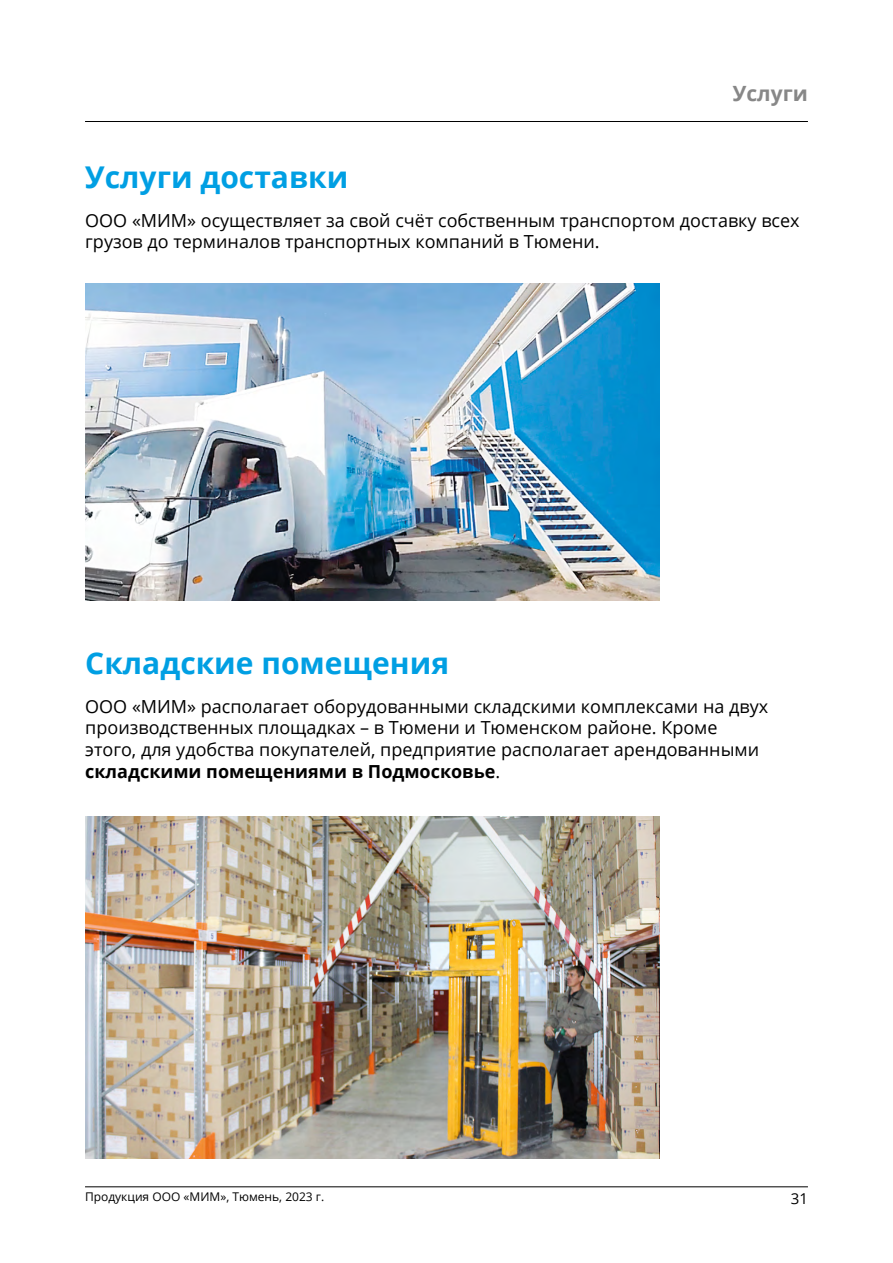
<style>
.page{position:relative;width:893px;height:1263px;background:#fff}
.page>*{position:absolute;margin:0;border:0;box-sizing:border-box;transform-origin:0 0}
.t1{font:700 30px "Open Sans";color:#009fe3}
.t2{font:700 21px "Open Sans";color:#878787}
.t3{font:18px/21.6px "Open Sans";color:#000}
.t4{font:15px "Open Sans";color:#000}
.t5{font:12px "Open Sans";color:#000}
.s1{font-weight:700}
</style>
<div class="page">
<hr style="left:85px;top:1186px;width:723px;height:1px;background:#000">
<hr style="left:85px;top:121px;width:723px;height:1px;background:#000">
<img style="left:85px;top:284px;width:575px;height:317px">
<img style="left:85px;top:816px;width:575px;height:343px">
<p class="t2" style="left:733px;top:79px;width:77px">Услуги</p>
<h1 class="t1" style="left:85px;top:156px;width:265px">Услуги доставки</h1>
<p class="t3" style="left:85px;top:209px;width:716px">ООО «МИМ» осуществляет за свой счёт собственным транспортом доставку всех грузов до терминалов транспортных компаний в Тюмени.</p>
<h1 class="t1" style="left:85px;top:642px;width:365px">Складские помещения</h1>
<p class="t3" style="left:85px;top:695px;width:684px">ООО «МИМ» располагает оборудованными складскими комплексами на двух производственных площадках – в Тюмени и Тюменском районе. Кроме этого, для удобства покупателей, предприятие располагает арендованными <span class="s1">складскими помещениями в Подмосковье</span>.</p>
<p class="t5" style="left:85px;top:1189px;width:241px">Продукция ООО «МИМ», Тюмень, 2023 г.</p>
<p class="t4" style="left:791px;top:1188px;width:19px">31</p>
</div>
